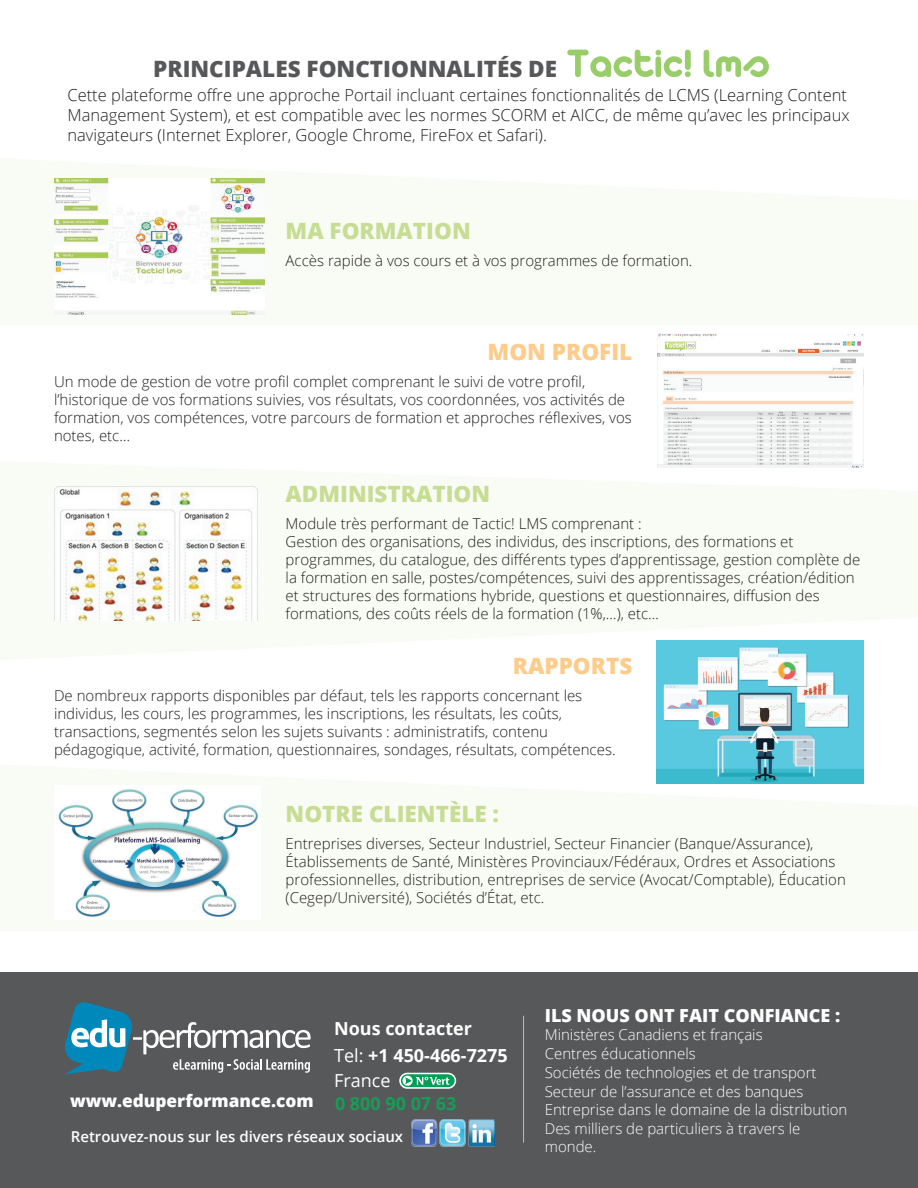
<style>
.page{position:relative;width:918px;height:1188px;background:#fff}
.page>*{position:absolute;margin:0;border:0;box-sizing:border-box;transform-origin:0 0}
.t1{font:800 22.5px "Open Sans";color:#c7dd94}
.t2{font:800 22.5px "Open Sans";color:#57585a}
.t3{font:800 22.5px "Open Sans";color:#fdcb8a}
.t4{font:700 18px/26.2px "Open Sans";color:#fff}
.t5{font:800 18px "Open Sans";color:#fff}
.t6{font:700 18px "Open Sans";color:#159e57}
.t7{font:800 17.25px "Open Sans";color:#fff}
.t8{font:300 16.5px/19.8px "Open Sans";color:#231f20}
.t9{font:300 15px/18px "Open Sans";color:#231f20}
.t10{font:300 15px/18.6px "Open Sans";color:#fff}
.t11{font:600 15px "Open Sans";color:#fff}
.s1{font-weight:400}
</style>
<div class="page">
<div style="left:0;top:972px;width:918px;height:216px;background:#57585a"></div>
<img style="left:656px;top:641px;width:208px;height:142px">
<img style="left:58px;top:789px;width:200px;height:129px">
<img style="left:658px;top:334px;width:206px;height:134px">
<hr style="left:523px;top:1016px;width:1px;height:127px;background:#bcbdc0">
<img style="left:411px;top:1120px;width:84px;height:26px">
<svg style="left:65px;top:1002px;width:246px;height:72px"></svg>
<svg style="left:399px;top:1073px;width:57px;height:16px"></svg>
<svg style="left:401px;top:1074px;width:54px;height:13px"></svg>
<svg style="left:567px;top:50px;width:124px;height:27px"></svg>
<svg style="left:704px;top:50px;width:65px;height:27px"></svg>
<img style="left:54px;top:486px;width:204px;height:135px">
<img style="left:54px;top:178px;width:210px;height:137px">
<h1 class="t2" style="left:153px;top:51px;width:405px">PRINCIPALES FONCTIONNALITÉS DE</h1>
<p class="t8" style="left:68px;top:85px;width:784px">Cette plateforme offre une approche Portail incluant certaines fonctionnalités de LCMS (Learning Content<br>Management System), et est compatible avec les normes SCORM et AICC, de même qu’avec les principaux navigateurs (Internet Explorer, Google Chrome, FireFox et Safari).</p>
<h1 class="t1" style="left:286px;top:214px;width:187px">MA FORMATION</h1>
<p class="t9" style="left:286px;top:251px;width:408px">Accès rapide à vos cours et à vos programmes de formation.</p>
<h1 class="t3" style="left:488px;top:335px;width:146px">MON PROFIL</h1>
<p class="t9" style="left:54px;top:373px;width:579px">Un mode de gestion de votre profil complet comprenant le suivi de votre profil, l’historique de vos formations suivies, vos résultats, vos coordonnées, vos activités de formation, vos compétences, votre parcours de formation et approches réflexives, vos notes, etc…</p>
<h1 class="t1" style="left:286px;top:476px;width:206px">ADMINISTRATION</h1>
<p class="t9" style="left:286px;top:514px;width:576px">Module très performant de Tactic! LMS comprenant :<br>Gestion des organisations, des individus, des inscriptions, des formations et programmes, du catalogue, des différents types d’apprentissage, gestion complète de la formation en salle, postes/compétences, suivi des apprentissages, création/édition et structures des formations hybride, questions et questionnaires, diffusion des formations, des coûts réels de la formation (1%,…), etc…</p>
<h1 class="t3" style="left:513px;top:649px;width:121px">RAPPORTS</h1>
<p class="t9" style="left:54px;top:686px;width:563px">De nombreux rapports disponibles par défaut, tels les rapports concernant les individus, les cours, les programmes, les inscriptions, les résultats, les coûts, transactions, segmentés selon les sujets suivants : administratifs, contenu pédagogique, activité, formation, questionnaires, sondages, résultats, compétences.</p>
<h1 class="t1" style="left:286px;top:797px;width:215px">NOTRE CLIENTÈLE :</h1>
<p class="t9" style="left:286px;top:835px;width:562px">Entreprises diverses, Secteur Industriel, Secteur Financier (Banque/Assurance), Établissements de Santé, Ministères Provinciaux/Fédéraux, Ordres et Associations professionnelles, distribution, entreprises de service (Avocat/Comptable), Éducation (Cegep/Université), Sociétés d’État, etc.</p>
<p class="t4" style="left:334px;top:1015px;width:175px">Nous contacter<br><span class="s1">Tel:</span> +1 450-466-7275<br><span class="s1">France</span></p>
<p class="t6" style="left:335px;top:1090px;width:123px">0 800 90 07 63</p>
<p class="t11" style="left:71px;top:1126px;width:334px">Retrouvez-nous sur les divers réseaux sociaux</p>
<p class="t7" style="left:70px;top:1088px;width:245px">www.eduperformance.com</p>
<p class="t5" style="left:545px;top:1001px;width:297px">ILS NOUS ONT FAIT CONFIANCE :</p>
<p class="t10" style="left:545px;top:1025px;width:304px">Ministères Canadiens et français<br>Centres éducationnels<br>Sociétés de technologies et de transport Secteur de l’assurance et des banques Entreprise dans le domaine de la distribution Des milliers de particuliers à travers le monde.</p>
</div>
